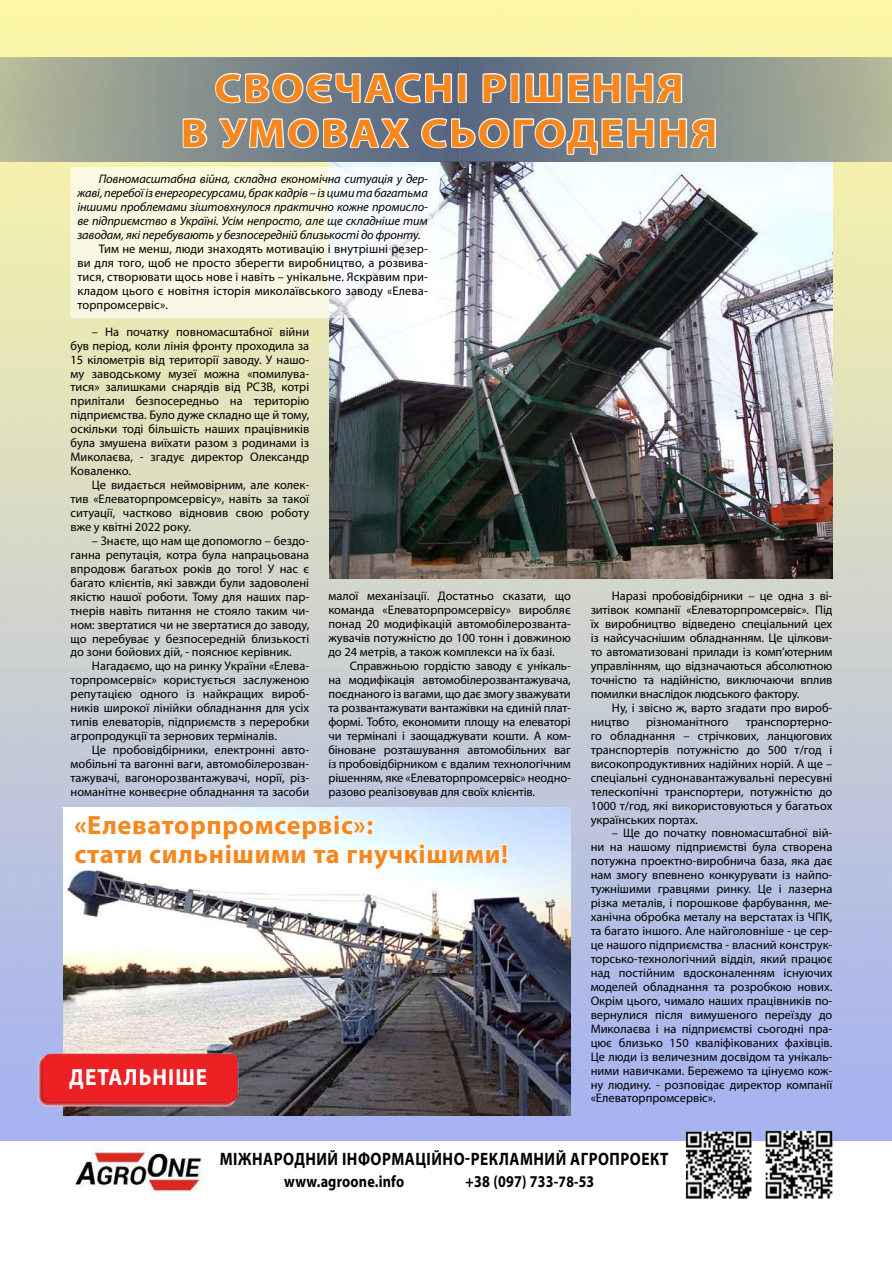
<style>
.page{position:relative;width:892px;height:1261px;background:#fff}
.page>*{position:absolute;margin:0;border:0;box-sizing:border-box;transform-origin:0 0}
.t1{font:700 40.5px/45px "Myriad Pro";letter-spacing:.045em;color:#f6871f;text-align:center;scale:1.1 1}
.t2{font:700 26.4px/28.5px "Myriad Pro";letter-spacing:.025em;color:#f6871f}
.t3{font:700 23.4px "Myriad Pro";letter-spacing:.05em;color:#fff;scale:.91 1}
.t4{font:700 18px "Myriad Pro";letter-spacing:.035em;color:#000;scale:.85 1}
.t5{font:700 16.5px "Myriad Pro";letter-spacing:.015em;color:#000;scale:.85 1}
.t6{font:12.45px/14px "Myriad Pro";color:#000;text-align:justify}
.t7{font:italic 12.45px/14px "Myriad Pro";letter-spacing:-.01em;color:#000;text-align:justify}
.s1{font-size:16.05px}
.s2{font-size:16.35px}
</style>
<div class="page">
<img style="left:0;top:0;width:892px;height:1141px">
<img style="left:75px;top:1146px;width:132px;height:47px">
<img style="left:657px;top:1106px;width:235px;height:93px">
<img style="left:330px;top:162px;width:502px;height:416px">
<svg style="left:76px;top:172px;width:358px;height:141px;fill:#f8f9e3"></svg>
<div style="left:71px;top:167px;width:368px;height:151px;border:4px solid #fff"></div>
<img style="left:64px;top:808px;width:506px;height:308px">
<svg style="left:73px;top:751px;width:435px;height:119px"></svg>
<img style="left:0;top:57px;width:892px;height:105px">
<svg style="left:214px;top:72px;width:239px;height:32px"></svg>
<div style="left:458px;top:73px;width:9px;height:30px;border:2px solid #fff"></div>
<svg style="left:481px;top:72px;width:26px;height:32px"></svg>
<div style="left:510px;top:73px;width:9px;height:30px;border:2px solid #fff"></div>
<svg style="left:524px;top:72px;width:159px;height:33px"></svg>
<svg style="left:181px;top:117px;width:27px;height:32px"></svg>
<svg style="left:217px;top:116px;width:194px;height:34px"></svg>
<svg style="left:420px;top:117px;width:297px;height:39px"></svg>
<img style="left:35px;top:1050px;width:208px;height:59px">
<h1 class="t1" style="left:181px;top:64px;width:489px">СВОЄЧАСНІ РІШЕННЯ<br>В УМОВАХ СЬОГОДЕННЯ</h1>
<p class="t7" style="left:77px;top:172px;width:352px;text-indent:21px">Повномасштабна війна, складна економічна ситуація у дер&shy;жаві, перебої із енергоресурсами, брак кадрів – із цими та багатьма іншими проблемами зіштовхнулося практично кожне промисло&shy;ве підприємство в Україні. Усім непросто, але ще складніше тим заводам, які перебувають у безпосередній близькості до фронту.</p>
<p class="t6" style="left:77px;top:241px;width:352px;text-indent:21px">Тим не менш, люди знаходять мотивацію і внутрішні резер&shy;ви для того, щоб не просто зберегти виробництво, а розвива&shy;тися, створювати щось нове і навіть – унікальне. Яскравим при&shy;кладом цього є новітня історія миколаївського заводу «Елева&shy;торпромсервіс».</p>
<p class="t6" style="left:71px;top:324px;width:240px;text-indent:21px">– На початку повномасштабної війни був період, коли лінія фронту проходила за 15 кілометрів від території заводу. У нашо&shy;му заводському музеї можна «помилува&shy;тися» залишками снарядів від РСЗВ, котрі прилітали безпосередньо на територію підприємства. Було дуже складно ще й тому, оскільки тоді більшість наших працівників була змушена виїхати разом з родинами із Миколаєва, - згадує директор Олександр Коваленко.</p>
<p class="t6" style="left:71px;top:478px;width:240px;text-indent:21px">Це видається неймовірним, але колек&shy;тив «Елеваторпромсервісу», навіть за такої ситуації, частково відновив свою роботу вже у квітні 2022 року.</p>
<p class="t6" style="left:71px;top:533px;width:240px;text-indent:21px">– Знаєте, що нам ще допомогло – бездо&shy;ганна репутація, котра була напрацьована впродовж багатьох років до того! У нас є багато клієнтів, які завжди були задоволені якістю нашої роботи. Тому для наших пар&shy;тнерів навіть питання не стояло таким чи&shy;ном: звертатися чи не звертатися до заводу, що перебуває у безпосередній близькості до зони бойових дій, - пояснює керівник.</p>
<p class="t6" style="left:71px;top:659px;width:240px;text-indent:21px">Нагадаємо, що на ринку України «Елева&shy;торпромсервіс» користується заслуженою репутацією одного із найкращих вироб&shy;ників широкої лінійки обладнання для усіх типів елеваторів, підприємств з переробки агропродукції та зернових терміналів.</p>
<p class="t6" style="left:71px;top:743px;width:240px;text-indent:21px">Це пробовідбірники, електронні авто&shy;мобільні та вагонні ваги, автомобілерозван&shy;тажувачі, вагонорозвантажувачі, норії, різ&shy;номанітне конвеєрне обладнання та засоби</p>
<p class="t6" style="left:328px;top:589px;width:244px">малої механізації. Достатньо сказати, що команда «Елеваторпромсервісу» виробляє понад 20 модифікацій автомобілерозванта&shy;жувачів потужністю до 100 тонн і довжиною до 24 метрів, а також комплекси на їх базі.</p>
<p class="t6" style="left:328px;top:659px;width:244px;text-indent:21px">Справжньою гордістю заводу є унікаль&shy;на модифікація автомобілерозвантажувача, поєднаного із вагами, що дає змогу зважувати та розвантажувати вантажівки на єдиній плат&shy;формі. Тобто, економити площу на елеваторі чи терміналі і заощаджувати кошти. А ком&shy;біноване розташування автомобільних ваг із пробовідбірником є вдалим технологічним рішенням, яке «Елеваторпромсервіс» неодно&shy;разово реалізовував для своїх клієнтів.</p>
<h2 class="t2" style="left:74px;top:810px;width:435px">«Елеваторпромсервіс»:<br>стати сильнішими та гнучкішими!</h2>
<h3 class="t3" style="left:69px;top:1062px;width:153px">ДЕТАЛЬНІШЕ</h3>
<p class="t6" style="left:590px;top:589px;width:243px;text-indent:21px">Наразі пробовідбірники – це одна з ві&shy;зитівок компанії «Елеваторпромсервіс». Під їх виробництво відведено спеціальний цех із найсучаснішим обладнанням. Це цілкови&shy;то автоматизовані прилади із комп’ютерним управлінням, що відзначаються абсолютною точністю та надійністю, виключаючи вплив помилки внаслідок людського фактору.</p>
<p class="t6" style="left:590px;top:700px;width:243px;text-indent:21px">Ну, і звісно ж, варто згадати про вироб&shy;ництво</p>
<p class="t6" style="left:646px;top:714px;width:84px">різноманітного</p>
<p class="t6" style="left:590px;top:714px;width:243px;text-indent:155px">транспортерно&shy;го обладнання – стрічкових, ланцюгових транспортерів потужністю до 500 т/год і високопродуктивних надійних норій. А ще – спеціальні суднонавантажувальні пересувні телескопічні транспортери, потужністю до 1000 т/год, які використовуються у багатьох українських портах.</p>
<p class="t6" style="left:590px;top:826px;width:243px;text-indent:21px">– Ще до початку повномасштабної вій&shy;ни на нашому підприємстві була створена потужна проектно-виробнича база, яка дає нам змогу впевнено конкурувати із найпо&shy;тужнішими гравцями ринку. Це і лазерна різка металів, і порошкове фарбування, ме&shy;ханічна обробка металу на верстатах із ЧПК, та багато іншого. Але найголовніше - це сер&shy;це нашого підприємства - власний конструк&shy;торсько-технологічний відділ, який працює над постійним вдосконаленням існуючих моделей обладнання та розробкою нових.<br>Окрім цього, чимало наших працівників по&shy;вернулися після вимушеного переїзду до Миколаєва і на підприємстві сьогодні пра&shy;цює близько 150 кваліфікованих фахівців.<br>Це люди із величезним досвідом та унікаль&shy;ними навичками. Бережемо та цінуємо кож&shy;ну людину. - розповідає директор компанії «Елеваторпромсервіс».</p>
<h3 class="t4" style="left:220px;top:1147px;width:529px">МІЖНАРОДНИЙ ІНФОРМАЦІЙНО-РЕКЛАМНИЙ АГРОПРОЕКТ</h3>
<h3 class="t5" style="left:284px;top:1171px;width:143px">www.agroone.info</h3>
<h3 class="t5" style="left:465px;top:1171px;width:153px">+38 (097) 733-<span class="s1">78-</span><span class="s2">53</span></h3>
</div>
